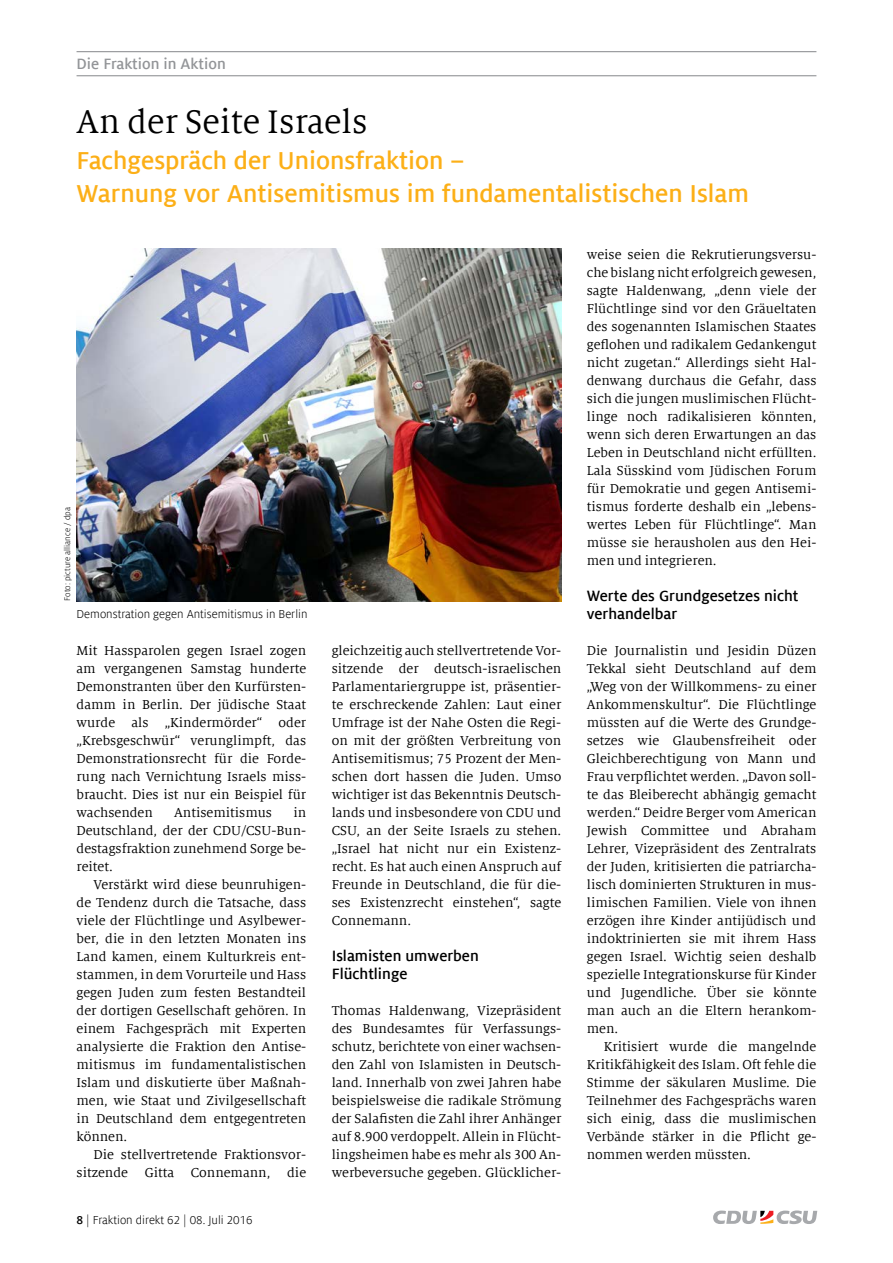
<style>
.page{position:relative;width:893px;height:1263px;background:#fff}
.page>*{position:absolute;margin:0;border:0;box-sizing:border-box;transform-origin:0 0}
.t1{font:36px "Milo Serif Offc";color:#000}
.t2{font:700 27px/33px "Milo Sans Offc";color:#fcaf17}
.t3{font:700 16.5px/18px "Milo Sans Offc";color:#000}
.t4{font:700 16.5px "Milo Sans Offc";color:#939598}
.t5{font:14.25px/18px "Milo Serif Offc";color:#000;text-align:justify}
.t6{font:12.75px "Milo Sans Offc";color:#000}
.t7{font:9px "Milo Sans Offc";color:#000}
.s1{font-weight:700}
</style>
<div class="page">
<svg style="left:713px;top:1210px;width:104px;height:14px"></svg>
<hr style="left:77px;top:51px;width:739px;height:1px;background:#939598">
<hr style="left:77px;top:75px;width:739px;height:1px;background:#939598">
<img style="left:77px;top:249px;width:484px;height:352px">
<p class="t4" style="left:77px;top:53px;width:151px">Die Fraktion in Aktion</p>
<h1 class="t1" style="left:77px;top:100px;width:292px">An der Seite Israels</h1>
<h2 class="t2" style="left:77px;top:144px;width:674px">Fachgespräch der Unionsfraktion –<br>Warnung vor Antisemitismus im fundamentalistischen Islam</h2>
<p class="t7" style="left:62px;top:601px;width:95px;rotate:-90deg">Foto: picture alliance / dpa</p>
<p class="t6" style="left:77px;top:606px;width:233px">Demonstration gegen Antisemitismus in Berlin</p>
<p class="t5" style="left:77px;top:642px;width:231px">Mit Hassparolen gegen Israel zogen am vergangenen Samstag hunderte Demonstranten über den Kurfürsten&shy;damm in Berlin. Der jüdische Staat wurde als „Kindermörder“ oder „Krebsgeschwür“ verunglimpft, das Demonstrationsrecht für die Forde&shy;rung nach Vernichtung Israels miss&shy;braucht. Dies ist nur ein Beispiel für wachsenden</p>
<p class="t5" style="left:77px;top:804px;width:231px;text-indent:217px">in Deutschland, der der CDU/CSU-Bun&shy;destagsfraktion zunehmend Sorge be&shy;reitet.</p>
<p class="t5" style="left:77px;top:876px;width:231px;text-indent:17px">Verstärkt wird diese beunruhigen&shy;de Tendenz durch die Tatsache, dass viele der Flüchtlinge und Asylbewer&shy;ber, die in den letzten Monaten ins Land kamen, einem Kulturkreis ent&shy;stammen, in dem Vorurteile und Hass gegen Juden zum festen Bestandteil der dortigen Gesellschaft gehören. In einem Fachgespräch mit Experten analysierte die Fraktion den Antise&shy;mitismus im fundamentalistischen Islam und diskutierte über Maßnah&shy;men, wie Staat und Zivilgesellschaft in Deutschland dem entgegentreten können.</p>
<p class="t5" style="left:77px;top:1145px;width:231px;text-align:right">Die stellvertretende Fraktionsvor&shy;sitzende Gitta Connemann, die</p>
<p class="t5" style="left:174px;top:804px;width:99px">Antisemitismus</p>
<p class="t6" style="left:77px;top:1212px;width:178px"><span class="s1">8</span> | Fraktion direkt 62 | 08. Juli 2016</p>
<p class="t5" style="left:332px;top:641px;width:231px">gleichzeitig auch stellvertretende Vor&shy;sitzende der deutsch-israelischen Parlamentariergruppe ist, präsentier&shy;te erschreckende Zahlen: Laut einer Umfrage ist der Nahe Osten die Regi&shy;on mit der größten Verbreitung von Antisemitismus; 75 Prozent der Men&shy;schen dort hassen die Juden. Umso wichtiger ist das Bekenntnis Deutsch&shy;lands und insbesondere von CDU und CSU, an der Seite Israels zu stehen. „Israel hat nicht nur ein Existenz&shy;recht. Es hat auch einen Anspruch auf Freunde in Deutschland, die für die&shy;ses Existenzrecht einstehen“, sagte Connemann.</p>
<p class="t3" style="left:332px;top:947px;width:149px">Islamisten umwerben<br>Flüchtlinge</p>
<p class="t5" style="left:332px;top:1002px;width:231px">Thomas Haldenwang, Vizepräsident des Bundesamtes für Verfassungs&shy;schutz, berichtete von einer wachsen&shy;den Zahl von Islamisten in Deutsch&shy;land. Innerhalb von zwei Jahren habe beispielsweise die radikale Strömung der Salafisten die Zahl ihrer Anhänger auf 8.900 verdoppelt. Allein in Flücht&shy;lingsheimen habe es mehr als 300 An&shy;werbeversuche gegeben. Glücklicher-</p>
<p class="t5" style="left:587px;top:246px;width:231px">weise seien die Rekrutierungsversu&shy;che bislang nicht erfolgreich gewesen, sagte Haldenwang, „denn viele der Flüchtlinge sind vor den Gräueltaten des sogenannten Islamischen Staates geflohen und radikalem Gedankengut nicht zugetan.“ Allerdings sieht Hal&shy;denwang durchaus die Gefahr, dass sich die jungen muslimischen Flücht&shy;linge noch radikalisieren könnten, wenn sich deren Erwartungen an das Leben in Deutschland nicht erfüllten.<br>Lala Süsskind vom Jüdischen Forum für Demokratie und gegen Antisemi&shy;tismus forderte deshalb ein „lebens&shy;wertes Leben für Flüchtlinge“. Man müsse sie herausholen aus den Hei&shy;men und integrieren.</p>
<p class="t3" style="left:587px;top:587px;width:213px">Werte des Grundgesetzes nicht verhandelbar</p>
<p class="t5" style="left:587px;top:642px;width:231px">Die Journalistin und Jesidin Düzen Tekkal sieht Deutschland auf dem „Weg von der Willkommens- zu einer Ankommenskultur“. Die Flüchtlinge müssten auf die Werte des Grundge&shy;setzes wie Glaubensfreiheit oder Gleichberechtigung von Mann und Frau verpflichtet werden. „Davon soll&shy;te das Bleiberecht abhängig gemacht werden.“ Deidre Berger vom American Jewish Committee und Abraham Lehrer, Vizepräsident des Zentralrats der Juden, kritisierten die patriarcha&shy;lisch dominierten Strukturen in mus&shy;limischen Familien. Viele von ihnen erzögen ihre Kinder antijüdisch und indoktrinierten sie mit ihrem Hass gegen Israel. Wichtig seien deshalb spezielle Integrationskurse für Kinder und Jugendliche. Über sie könnte man auch an die Eltern herankom&shy;men.</p>
<p class="t5" style="left:587px;top:1037px;width:231px;text-indent:17px">Kritisiert wurde die mangelnde Kritikfähigkeit des Islam. Oft fehle die Stimme der säkularen Muslime. Die Teilnehmer des Fachgesprächs waren sich einig, dass die muslimischen Verbände stärker in die Pflicht ge&shy;nommen werden müssten.</p>
</div>
